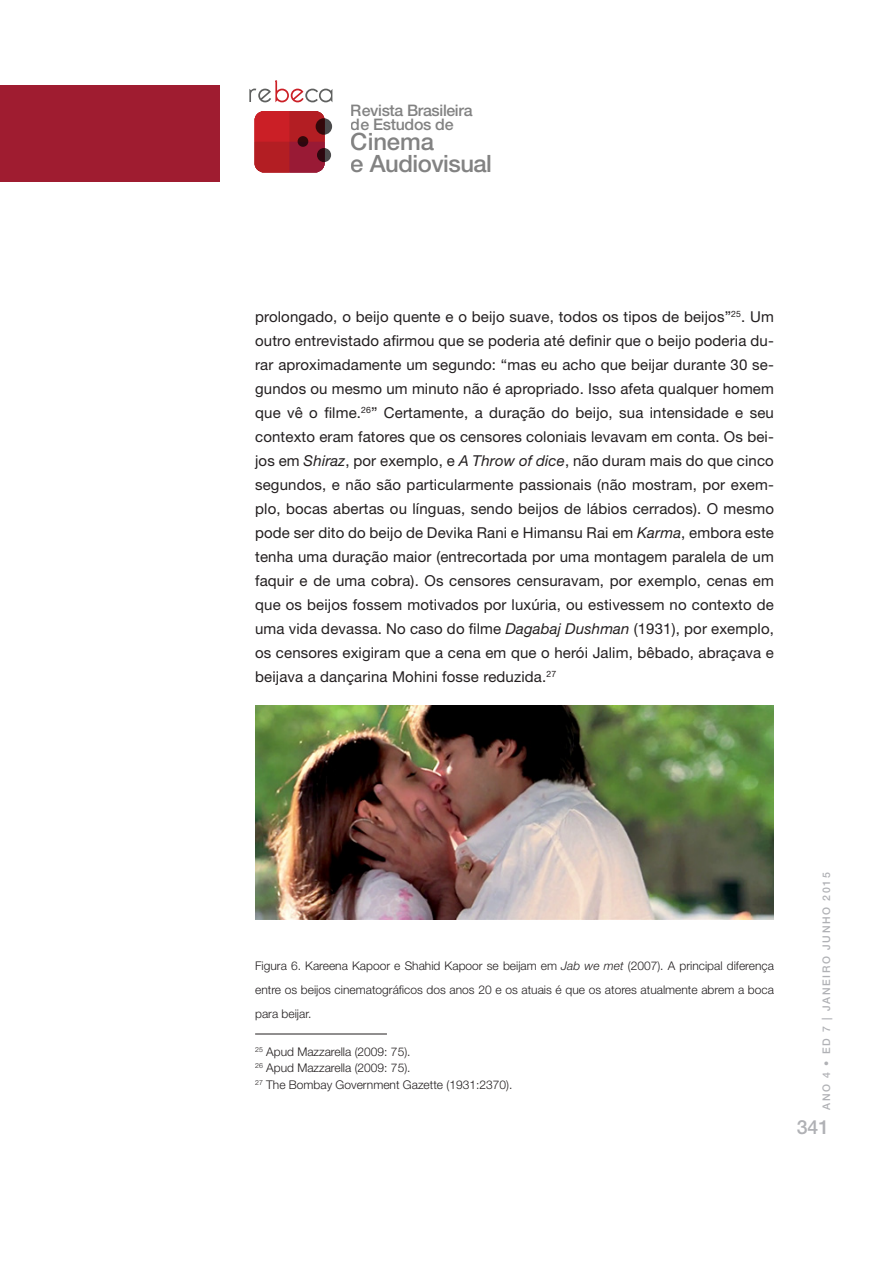
<style>
.page{position:relative;width:893px;height:1263px;background:#fff}
.page>*{position:absolute;margin:0;border:0;box-sizing:border-box;transform-origin:0 0}
.t1{font:500 23.85px/22px "Helvetica Neue LT Std";letter-spacing:-.02em;color:#828282}
.t2{font:500 19.5px "Helvetica Neue LT Std";color:#b0b1b5}
.t3{font:500 15.9px/14.1px "Helvetica Neue LT Std";letter-spacing:-.025em;color:#828282}
.t4{font:15px/24px "Helvetica Neue LT Std";letter-spacing:.01em;color:#231f20;text-align:justify}
.legenda{font:300 12px/24px "Helvetica Neue LT Std";color:#231f20;text-align:justify}
.notarodape_sem{font:300 12px "Helvetica Neue LT Std";color:#231f20}
.notarodape{font:300 12px "Helvetica Neue LT Std";color:#231f20}
.t5{font:500 10.5px "Helvetica Neue LT Std";letter-spacing:.16em;color:#b0b1b5}
.s1{font-style:italic}
</style>
<div class="page">
<div style="left:0;top:85px;width:220px;height:96px;background:#9f1c30"></div>
<svg style="left:255px;top:111px;width:69px;height:61px;background:#b31f2a"></svg>
<div style="left:298px;top:136px;width:10px;height:11px;background:#32080b;border-radius:50%"></div>
<svg style="left:317px;top:148px;width:14px;height:14px"></svg>
<svg style="left:316px;top:118px;width:16px;height:17px"></svg>
<svg style="left:249px;top:81px;width:83px;height:21px"></svg>
<hr style="left:255px;top:1033px;width:132px;height:1px;background:#231f20">
<img style="left:255px;top:706px;width:519px;height:214px">
<p class="t3" style="left:351px;top:103px;width:123px">Revista Brasileira de Estudos de</p>
<h1 class="t1" style="left:351px;top:130px;width:143px">Cinema<br>e Audiovisual</h1>
<p class="t4" style="left:255px;top:304px;width:520px">prolongado, o beijo quente e o beijo suave, todos os tipos de beijos”<sup>25</sup>. Um outro entrevistado afirmou que se poderia até definir que o beijo poderia du&shy;rar aproximadamente um segundo: “mas eu acho que beijar durante 30 se&shy;gundos ou mesmo um minuto não é apropriado. Isso afeta qualquer homem que vê o filme.<sup>26</sup>” Certamente, a duração do beijo, sua intensidade e seu contexto eram fatores que os censores coloniais levavam em conta. Os bei&shy;jos em <span class="s1">Shiraz</span>, por exemplo, e <span class="s1">A Throw of dice</span>, não duram mais do que cinco segundos, e não são particularmente passionais (não mostram, por exem&shy;plo, bocas abertas ou línguas, sendo beijos de lábios cerrados). O mesmo pode ser dito do beijo de Devika Rani e Himansu Rai em <span class="s1">Karma</span>, embora este tenha uma duração maior (entrecortada por uma montagem paralela de um faquir e de uma cobra). Os censores censuravam, por exemplo, cenas em que os beijos fossem motivados por luxúria, ou estivessem no contexto de uma vida devassa. No caso do filme <span class="s1">Dagabaj Dushman</span> (1931), por exemplo, os censores exigiram que a cena em que o herói Jalim, bêbado, abraçava e beijava a dançarina Mohini fosse reduzida.<sup>27</sup></p>
<p class="legenda" style="left:255px;top:953px;width:520px">Figura 6. Kareena Kapoor e Shahid Kapoor se beijam em <span class="s1">Jab we met</span> (2007). A principal diferença entre os beijos cinematográficos dos anos 20 e os atuais é que os atores atualmente abrem a boca para beijar.</p>
<p class="notarodape" style="left:255px;top:1044px;width:157px"><sup>25</sup> Apud Mazzarella (2009: 75).</p>
<p class="notarodape_sem" style="left:255px;top:1060px;width:157px"><sup>26</sup> Apud Mazzarella (2009: 75).</p>
<p class="notarodape_sem" style="left:255px;top:1077px;width:259px"><sup>27</sup> The Bombay Government Gazette (1931:2370).</p>
<p class="t5" style="left:820px;top:1110px;width:239px;rotate:-90deg">ANO 4 • ED 7 | JANEIRO JUNHO 2015</p>
<h2 class="t2" style="left:797px;top:1115px;width:34px">341</h2>
</div>
